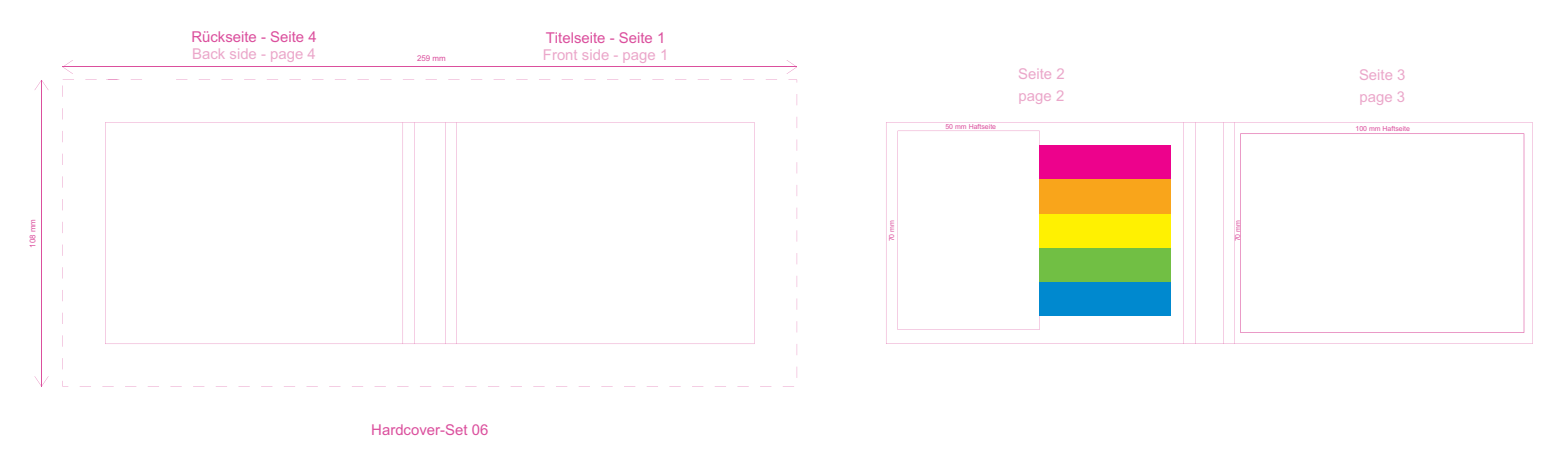
<style>
.page{position:relative;width:1561px;height:467px;background:#fff}
.page>*{position:absolute;margin:0;border:0;box-sizing:border-box;transform-origin:0 0}
.t1{font:14.9px "Arial";color:#eba7ca}
.t2{font:14.9px "Arial";color:#db4f9d}
.t3{font:8px "Arial";color:#db4f9d}
.t4{font:7px "Arial";color:#db4f9d}
</style>
<div class="page">
<svg style="left:886px;top:122px;width:646px;height:221px"></svg>
<svg style="left:897px;top:131px;width:142px;height:198px"></svg>
<svg style="left:105px;top:80px;width:692px;height:298px"></svg>
<svg style="left:1240px;top:133px;width:284px;height:199px"></svg>
<div style="left:1039px;top:145px;width:132px;height:34px;background:#ed028c"></div>
<div style="left:1039px;top:281px;width:132px;height:34px;background:#0089cf"></div>
<div style="left:1039px;top:247px;width:132px;height:34px;background:#71bf44"></div>
<div style="left:1039px;top:213px;width:132px;height:34px;background:#fff101"></div>
<div style="left:1039px;top:179px;width:132px;height:34px;background:#f9a51b"></div>
<hr style="left:41px;top:80px;width:1px;height:306px;background:#db4f9d">
<hr style="left:63px;top:67px;width:734px;height:1px;background:#db4f9d">
<svg style="left:35px;top:80px;width:14px;height:10px"></svg>
<svg style="left:787px;top:60px;width:10px;height:14px"></svg>
<svg style="left:35px;top:376px;width:14px;height:10px"></svg>
<svg style="left:63px;top:60px;width:10px;height:14px"></svg>
<p class="t3" style="left:28px;top:247px;width:30px;rotate:-90deg">108 mm</p>
<p class="t2" style="left:191px;top:28px;width:127px">Rückseite - Seite 4</p>
<p class="t1" style="left:192px;top:46px;width:125px">Back side - page 4</p>
<p class="t3" style="left:417px;top:54px;width:30px">259 mm</p>
<p class="t2" style="left:546px;top:30px;width:121px">Titelseite - Seite 1</p>
<p class="t1" style="left:543px;top:47px;width:127px">Front side - page 1</p>
<p class="t2" style="left:371px;top:421px;width:119px">Hardcover-Set 06</p>
<p class="t1" style="left:1018px;top:65px;width:48px">Seite 2</p>
<p class="t1" style="left:1359px;top:67px;width:48px">Seite 3</p>
<p class="t1" style="left:1019px;top:87px;width:47px">page 2</p>
<p class="t1" style="left:1359px;top:89px;width:47px">page 3</p>
<p class="t4" style="left:945px;top:122px;width:52px">50 mm Haftseite</p>
<p class="t4" style="left:1355px;top:124px;width:56px">100 mm Haftseite</p>
<p class="t4" style="left:888px;top:241px;width:23px;rotate:-90deg">70 mm</p>
<p class="t4" style="left:1234px;top:241px;width:23px;rotate:-90deg">70 mm</p>
</div>
